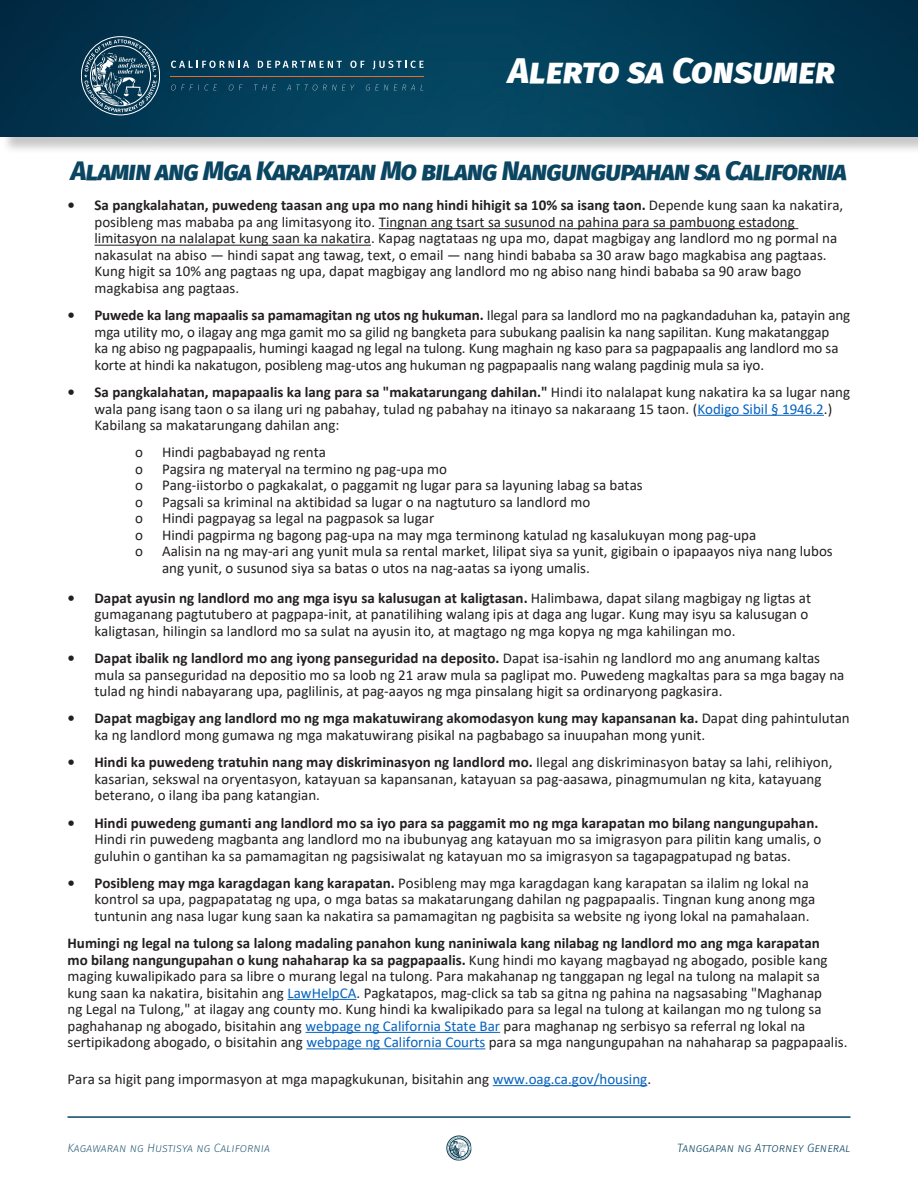
<style>
.page{position:relative;width:918px;height:1188px;background:#fff}
.page>*{position:absolute;margin:0;border:0;box-sizing:border-box;transform-origin:0 0}
.DOJ_Header{font:italic 800 36px "Fira Sans";color:#fff}
.DOJ_Subhead_1{font:italic 800 27px "Fira Sans";letter-spacing:-.03em;color:#0a4561}
.DOJ_Normal{font:15px/16.5px "Calibri";color:#231f20}
.t1{font:italic 200 12px "Fira Sans";color:#0a4561}
.t2{font:italic 300 12px "Fira Sans";color:#0a4561}
.s1{font-weight:700}
.s2{color:#0563c1}
</style>
<div class="page">
<hr style="left:68px;top:1116px;width:782px;height:2px;background:#0a4561">
<svg style="left:447px;top:1136px;width:24px;height:24px"></svg>
<div style="left:1px;top:1px;width:917px;height:153px;background:#231f20;opacity:.25"></div>
<img style="left:0;top:0;width:918px;height:136px">
<svg style="left:171px;top:61px;width:78px;height:7px"></svg>
<svg style="left:258px;top:61px;width:84px;height:7px"></svg>
<svg style="left:350px;top:61px;width:15px;height:7px"></svg>
<svg style="left:373px;top:61px;width:51px;height:8px"></svg>
<hr style="left:171px;top:76px;width:253px;height:1px;background:#eb6c29">
<svg style="left:171px;top:85px;width:28px;height:5px"></svg>
<svg style="left:205px;top:85px;width:12px;height:5px"></svg>
<svg style="left:229px;top:85px;width:4px;height:5px"></svg>
<svg style="left:239px;top:85px;width:3px;height:5px"></svg>
<svg style="left:254px;top:85px;width:22px;height:5px"></svg>
<svg style="left:287px;top:85px;width:30px;height:5px"></svg>
<svg style="left:323px;top:85px;width:13px;height:5px"></svg>
<svg style="left:342px;top:85px;width:12px;height:5px"></svg>
<svg style="left:366px;top:85px;width:22px;height:5px"></svg>
<svg style="left:394px;top:85px;width:21px;height:5px"></svg>
<svg style="left:81px;top:36px;width:79px;height:79px;background:#385f73"></svg>
<hr style="left:379px;top:228px;width:419px;height:1px;background:#231f20">
<hr style="left:94px;top:245px;width:277px;height:1px;background:#231f20">
<hr style="left:697px;top:415px;width:127px;height:1px;background:#0563c1">
<hr style="left:287px;top:999px;width:69px;height:1px;background:#0563c1">
<hr style="left:306px;top:1032px;width:194px;height:1px;background:#0563c1">
<hr style="left:306px;top:1048px;width:179px;height:1px;background:#0563c1">
<hr style="left:493px;top:1085px;width:154px;height:1px;background:#0563c1">
<p class="DOJ_Header" style="left:508px;top:39px;width:328px">Alerto sa Consumer</p>
<p class="DOJ_Subhead_1" style="left:71px;top:148px;width:778px">Alamin ang Mga Karapatan Mo bilang Nangungupahan sa California</p>
<p class="DOJ_Normal" style="left:94px;top:197px;width:750px;text-indent:-27px"><span class="s1">• Sa pangkalahatan, puwedeng taasan ang upa mo nang hindi hihigit sa 10% sa isang taon.</span> Depende kung saan ka nakatira, posibleng mas mababa pa ang limitasyong ito. Tingnan ang tsart sa susunod na pahina para sa pambuong estadong limitasyon na nalalapat kung saan ka nakatira. Kapag nagtataas ng upa mo, dapat magbigay ang landlord mo ng pormal na nakasulat na abiso — hindi sapat ang tawag, text, o email — nang hindi bababa sa 30 araw bago magkabisa ang pagtaas.<br>Kung higit sa 10% ang pagtaas ng upa, dapat magbigay ang landlord mo ng abiso nang hindi bababa sa 90 araw bago magkabisa ang pagtaas.</p>
<p class="DOJ_Normal" style="left:94px;top:307px;width:757px;text-indent:-27px"><span class="s1">• Puwede ka lang mapaalis sa pamamagitan ng utos ng hukuman.</span> Ilegal para sa landlord mo na pagkandaduhan ka, patayin ang mga utility mo, o ilagay ang mga gamit mo sa gilid ng bangketa para subukang paalisin ka nang sapilitan. Kung makatanggap<br>ka ng abiso ng pagpapaalis, humingi kaagad ng legal na tulong. Kung maghain ng kaso para sa pagpapaalis ang landlord mo sa korte at hindi ka nakatugon, posibleng mag-utos ang hukuman ng pagpapaalis nang walang pagdinig mula sa iyo.</p>
<p class="DOJ_Normal" style="left:94px;top:383px;width:757px;text-indent:-27px"><span class="s1">• Sa pangkalahatan, mapapaalis ka lang para sa "makatarungang dahilan."</span> Hindi ito nalalapat kung nakatira ka sa lugar nang wala pang isang taon o sa ilang uri ng pabahay, tulad ng pabahay na itinayo sa nakaraang 15 taon. (<span class="s2">Kodigo Sibil § 1946.2</span>.)<br>Kabilang sa makatarungang dahilan ang:</p>
<p class="DOJ_Normal" style="left:135px;top:444px;width:9px">o</p>
<p class="DOJ_Normal" style="left:162px;top:444px;width:165px">Hindi pagbabayad ng renta</p>
<p class="DOJ_Normal" style="left:135px;top:460px;width:9px">o</p>
<p class="DOJ_Normal" style="left:162px;top:460px;width:287px">Pagsira ng materyal na termino ng pag-upa mo</p>
<p class="DOJ_Normal" style="left:135px;top:477px;width:9px">o</p>
<p class="DOJ_Normal" style="left:162px;top:477px;width:482px">Pang-iistorbo o pagkakalat, o paggamit ng lugar para sa layuning labag sa batas</p>
<p class="DOJ_Normal" style="left:135px;top:493px;width:9px">o</p>
<p class="DOJ_Normal" style="left:162px;top:493px;width:430px">Pagsali sa kriminal na aktibidad sa lugar o na nagtuturo sa landlord mo</p>
<p class="DOJ_Normal" style="left:135px;top:510px;width:9px">o</p>
<p class="DOJ_Normal" style="left:162px;top:510px;width:274px">Hindi pagpayag sa legal na pagpasok sa lugar</p>
<p class="DOJ_Normal" style="left:135px;top:526px;width:9px">o</p>
<p class="DOJ_Normal" style="left:162px;top:526px;width:596px">Hindi pagpirma ng bagong pag-upa na may mga terminong katulad ng kasalukuyan mong pag-upa</p>
<p class="DOJ_Normal" style="left:135px;top:543px;width:9px">o</p>
<p class="DOJ_Normal" style="left:162px;top:543px;width:672px">Aalisin na ng may-ari ang yunit mula sa rental market, lilipat siya sa yunit, gigibain o ipapaayos niya nang lubos ang yunit, o susunod siya sa batas o utos na nag-aatas sa iyong umalis.</p>
<p class="DOJ_Normal" style="left:94px;top:589px;width:718px;text-indent:-27px"><span class="s1">• Dapat ayusin ng landlord mo ang mga isyu sa kalusugan at kaligtasan.</span> Halimbawa, dapat silang magbigay ng ligtas at gumaganang pagtutubero at pagpapa-init, at panatilihing walang ipis at daga ang lugar. Kung may isyu sa kalusugan o kaligtasan, hilingin sa landlord mo sa sulat na ayusin ito, at magtago ng mga kopya ng mga kahilingan mo.</p>
<p class="DOJ_Normal" style="left:94px;top:650px;width:752px;text-indent:-27px"><span class="s1">• Dapat ibalik ng landlord mo ang iyong panseguridad na deposito.</span> Dapat isa-isahin ng landlord mo ang anumang kaltas mula sa panseguridad na depositio mo sa loob ng 21 araw mula sa paglipat mo. Puwedeng magkaltas para sa mga bagay na tulad ng hindi nabayarang upa, paglilinis, at pag-aayos ng mga pinsalang higit sa ordinaryong pagkasira.</p>
<p class="DOJ_Normal" style="left:94px;top:710px;width:757px;text-indent:-27px"><span class="s1">• Dapat magbigay ang landlord mo ng mga makatuwirang akomodasyon kung may kapansanan ka.</span> Dapat ding pahintulutan ka ng landlord mong gumawa ng mga makatuwirang pisikal na pagbabago sa inuupahan mong yunit.</p>
<p class="DOJ_Normal" style="left:94px;top:754px;width:739px;text-indent:-27px"><span class="s1">• Hindi ka puwedeng tratuhin nang may diskriminasyon ng landlord mo.</span> Ilegal ang diskriminasyon batay sa lahi, relihiyon, kasarian, sekswal na oryentasyon, katayuan sa kapansanan, katayuan sa pag-aasawa, pinagmumulan ng kita, katayuang beterano, o ilang iba pang katangian.</p>
<p class="DOJ_Normal" style="left:94px;top:814px;width:729px;text-indent:-27px"><span class="s1">• Hindi puwedeng gumanti ang landlord mo sa iyo para sa paggamit mo ng mga karapatan mo bilang nangungupahan.<br></span>Hindi rin puwedeng magbanta ang landlord mo na ibubunyag ang katayuan mo sa imigrasyon para pilitin kang umalis, o guluhin o gantihan ka sa pamamagitan ng pagsisiwalat ng katayuan mo sa imigrasyon sa tagapagpatupad ng batas.</p>
<p class="DOJ_Normal" style="left:94px;top:874px;width:722px;text-indent:-27px"><span class="s1">• Posibleng may mga karagdagan kang karapatan.</span> Posibleng may mga karagdagan kang karapatan sa ilalim ng lokal na kontrol sa upa, pagpapatatag ng upa, o mga batas sa makatarungang dahilan ng pagpapaalis. Tingnan kung anong mga tuntunin ang nasa lugar kung saan ka nakatira sa pamamagitan ng pagbisita sa website ng iyong lokal na pamahalaan.</p>
<p class="DOJ_Normal" style="left:68px;top:935px;width:781px"><span class="s1">Humingi ng legal na tulong sa lalong madaling panahon kung naniniwala kang nilabag ng landlord mo ang mga karapatan<br>mo bilang nangungupahan o kung nahaharap ka sa pagpapaalis.</span> Kung hindi mo kayang magbayad ng abogado, posible kang maging kuwalipikado para sa libre o murang legal na tulong. Para makahanap ng tanggapan ng legal na tulong na malapit sa kung saan ka nakatira, bisitahin ang <span class="s2">LawHelpCA</span>. Pagkatapos, mag-click sa tab sa gitna ng pahina na nagsasabing "Maghanap<br>ng Legal na Tulong," at ilagay ang county mo. Kung hindi ka kwalipikado para sa legal na tulong at kailangan mo ng tulong sa paghahanap ng abogado, bisitahin ang <span class="s2">webpage ng California State Bar</span> para maghanap ng serbisyo sa referral ng lokal na sertipikadong abogado, o bisitahin ang <span class="s2">webpage ng California Courts</span> para sa mga nangungupahan na nahaharap sa pagpapaalis.</p>
<p class="DOJ_Normal" style="left:68px;top:1070px;width:585px">Para sa higit pang impormasyon at mga mapagkukunan, bisitahin ang <span class="s2">www.oag.ca.gov/housing</span>.</p>
<p class="t1" style="left:68px;top:1140px;width:204px">Kagawaran ng Hustisya ng California</p>
<p class="t2" style="left:677px;top:1140px;width:175px">Tanggapan ng Attorney General</p>
</div>
